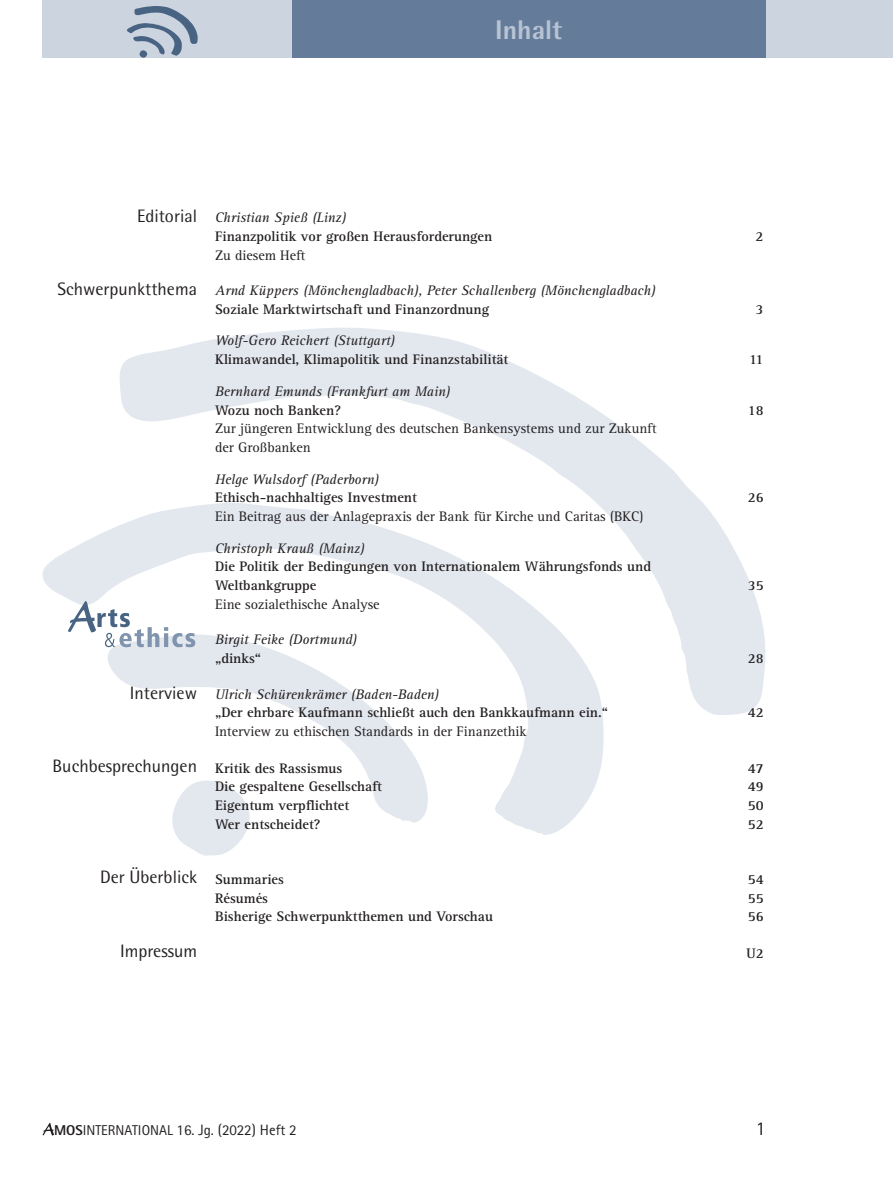
<style>
.page{position:relative;width:893px;height:1191px;background:#fff}
.page>*{position:absolute;margin:0;border:0;box-sizing:border-box;transform-origin:0 0}
.t1{font:800 27px "Rotis Semi Sans";color:#b8c3d4}
.t2{font:19.5px "Rotis Sans Serif";color:#231f20}
.rubriken{font:18px "Rotis Semi Sans";color:#231f20}
.t3{font:15px "Rotis Sans Serif";color:#231f20}
.beitrag_headline{font:700 14.25px/18.8px "Rotis Serif";color:#231f20}
.autoren{font:italic 14.25px "Rotis Serif";color:#231f20}
.bietrag_subheadline{font:14.25px/18.8px "Rotis Serif";color:#231f20}
.s1{font-weight:800;font-size:14.25px}
.s2{font-size:14.25px}
</style>
<div class="page">
<div style="left:43px;top:0;width:850px;height:57px;background:#ccd4e0"></div>
<div style="left:292px;top:0;width:473px;height:57px;background:#647b99"></div>
<svg style="left:176px;top:835px;width:68px;height:21px"></svg>
<svg style="left:42px;top:526px;width:562px;height:309px"></svg>
<svg style="left:104px;top:647px;width:326px;height:176px"></svg>
<svg style="left:119px;top:328px;width:647px;height:387px"></svg>
<svg style="left:43px;top:1122px;width:11px;height:13px"></svg>
<svg style="left:68px;top:601px;width:127px;height:46px"></svg>
<svg style="left:126px;top:6px;width:72px;height:52px"></svg>
<h1 class="t1" style="left:495px;top:13px;width:69px">Inhalt</h1>
<p class="rubriken" style="left:137px;top:205px;width:61px">Editorial</p>
<p class="autoren" style="left:215px;top:209px;width:133px">Christian Spieß (Linz)</p>
<p class="beitrag_headline" style="left:215px;top:227px;width:279px">Finanzpolitik vor großen Herausforderungen</p>
<p class="beitrag_headline" style="left:756px;top:227px;width:9px">2</p>
<p class="bietrag_subheadline" style="left:215px;top:246px;width:92px">Zu diesem Heft</p>
<p class="rubriken" style="left:57px;top:278px;width:141px">Schwerpunktthema</p>
<p class="autoren" style="left:215px;top:282px;width:442px">Arnd Küppers (Mönchengladbach), Peter Schallenberg (Mönchengladbach)</p>
<p class="beitrag_headline" style="left:215px;top:300px;width:275px">Soziale Marktwirtschaft und Finanzordnung</p>
<p class="beitrag_headline" style="left:756px;top:300px;width:9px">3</p>
<p class="autoren" style="left:215px;top:333px;width:181px">Wolf-Gero Reichert (Stuttgart)</p>
<p class="beitrag_headline" style="left:215px;top:350px;width:295px">Klimawandel, Klimapolitik und Finanzstabilität</p>
<p class="beitrag_headline" style="left:749px;top:350px;width:16px">11</p>
<p class="autoren" style="left:215px;top:383px;width:237px">Bernhard Emunds (Frankfurt am Main)</p>
<p class="beitrag_headline" style="left:215px;top:401px;width:127px">Wozu noch Banken?</p>
<p class="beitrag_headline" style="left:748px;top:401px;width:17px">18</p>
<p class="bietrag_subheadline" style="left:215px;top:419px;width:443px">Zur jüngeren Entwicklung des deutschen Bankensystems und zur Zukunft der Großbanken</p>
<p class="autoren" style="left:215px;top:471px;width:165px">Helge Wulsdorf (Paderborn)</p>
<p class="beitrag_headline" style="left:215px;top:488px;width:203px">Ethisch-nachhaltiges Investment</p>
<p class="beitrag_headline" style="left:748px;top:488px;width:17px">26</p>
<p class="bietrag_subheadline" style="left:215px;top:507px;width:430px">Ein Beitrag aus der Anlagepraxis der Bank für Kirche und Caritas (BKC)</p>
<p class="autoren" style="left:215px;top:540px;width:151px">Christoph Krauß (Mainz)</p>
<p class="beitrag_headline" style="left:215px;top:557px;width:437px">Die Politik der Bedingungen von Internationalem Währungsfonds und<br>Weltbankgruppe</p>
<p class="beitrag_headline" style="left:748px;top:576px;width:17px">35</p>
<p class="bietrag_subheadline" style="left:215px;top:595px;width:166px">Eine sozialethische Analyse</p>
<p class="autoren" style="left:215px;top:631px;width:143px">Birgit Feike (Dortmund)</p>
<p class="beitrag_headline" style="left:215px;top:649px;width:48px">„dinks“</p>
<p class="beitrag_headline" style="left:748px;top:649px;width:17px">28</p>
<p class="rubriken" style="left:130px;top:682px;width:69px">Interview</p>
<p class="autoren" style="left:215px;top:686px;width:226px">Ulrich Schürenkrämer (Baden-Baden)</p>
<p class="beitrag_headline" style="left:215px;top:703px;width:395px">„Der ehrbare Kaufmann schließt auch den Bankkaufmann ein.“</p>
<p class="beitrag_headline" style="left:748px;top:703px;width:17px">42</p>
<p class="bietrag_subheadline" style="left:215px;top:722px;width:313px">Interview zu ethischen Standards in der Finanzethik</p>
<p class="rubriken" style="left:53px;top:755px;width:146px">Buchbesprechungen</p>
<p class="beitrag_headline" style="left:215px;top:758px;width:129px">Kritik des Rassismus</p>
<p class="beitrag_headline" style="left:748px;top:758px;width:17px">47</p>
<p class="beitrag_headline" style="left:215px;top:777px;width:168px">Die gespaltene Gesellschaft</p>
<p class="beitrag_headline" style="left:748px;top:777px;width:17px">49</p>
<p class="beitrag_headline" style="left:215px;top:796px;width:136px">Eigentum verpflichtet</p>
<p class="beitrag_headline" style="left:748px;top:796px;width:17px">50</p>
<p class="beitrag_headline" style="left:215px;top:815px;width:107px">Wer entscheidet?</p>
<p class="beitrag_headline" style="left:748px;top:815px;width:17px">52</p>
<p class="rubriken" style="left:100px;top:866px;width:98px">Der Überblick</p>
<p class="beitrag_headline" style="left:215px;top:870px;width:70px">Summaries</p>
<p class="beitrag_headline" style="left:748px;top:870px;width:17px">54</p>
<p class="beitrag_headline" style="left:215px;top:888px;width:55px">Résumés</p>
<p class="beitrag_headline" style="left:748px;top:888px;width:17px">55</p>
<p class="beitrag_headline" style="left:215px;top:907px;width:279px">Bisherige Schwerpunktthemen und Vorschau</p>
<p class="beitrag_headline" style="left:748px;top:907px;width:17px">56</p>
<p class="rubriken" style="left:120px;top:940px;width:78px">Impressum</p>
<p class="beitrag_headline" style="left:746px;top:943px;width:19px">U2</p>
<p class="t3" style="left:54px;top:1121px;width:244px"><span class="s1">MOS</span><span class="s2">INTERNATIONAL</span> 16. Jg. (2022) Heft 2</p>
<h2 class="t2" style="left:756px;top:1117px;width:11px">1</h2>
</div>
